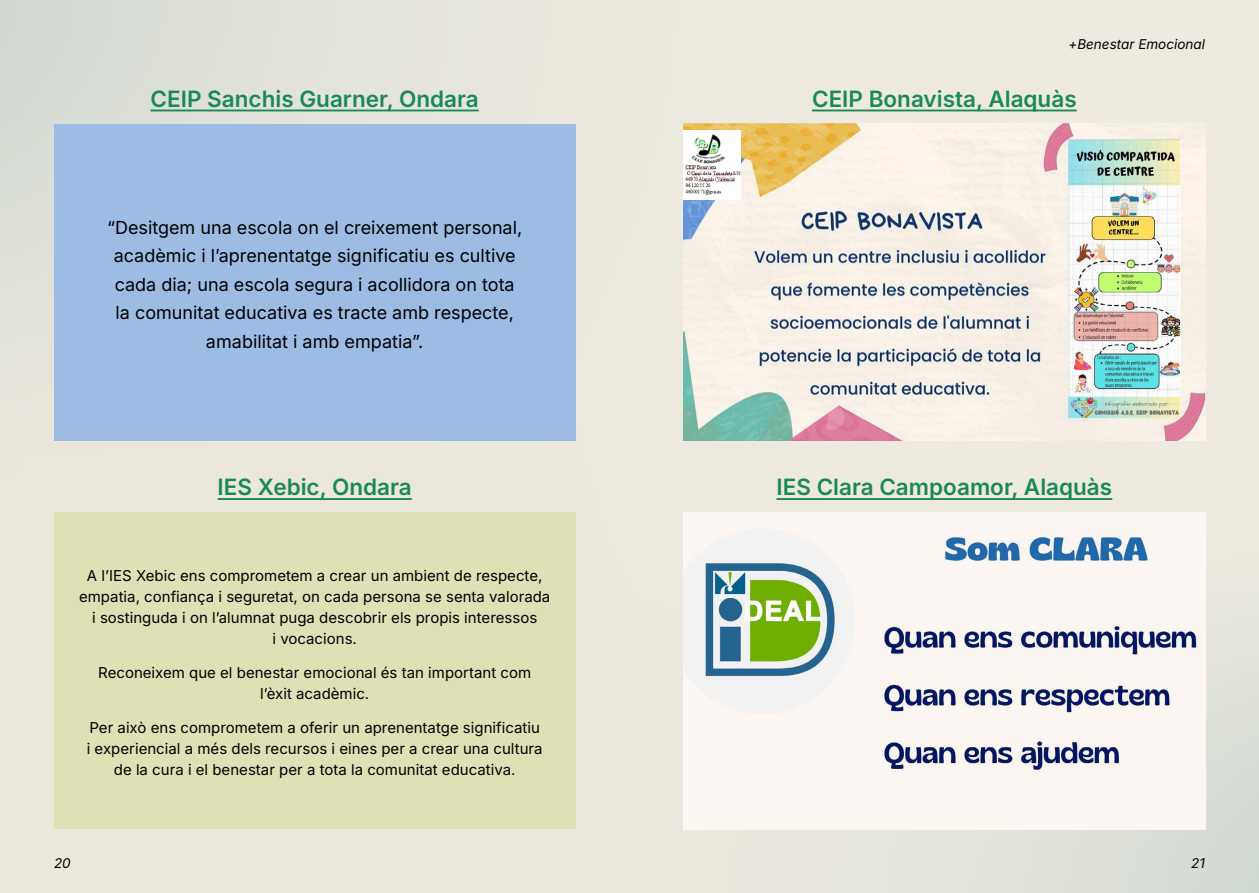
<style>
.page{position:relative;width:1259px;height:893px;background:#fff}
.page>*{position:absolute;margin:0;border:0;box-sizing:border-box;transform-origin:0 0}
.t1{font:600 22.5px "Inter";color:#1a895a}
.t2{font:18px/28.5px "Inter";color:#000;text-align:center}
.t3{font:15px/21px "Inter";color:#000;text-align:center}
.t4{font:italic 13.5px "Inter";color:#000}
</style>
<div class="page">
<img style="left:0;top:0;width:1259px;height:893px">
<hr style="left:812px;top:110px;width:264px;height:1px;background:#1a895a">
<hr style="left:151px;top:110px;width:328px;height:1px;background:#1a895a">
<hr style="left:776px;top:498px;width:336px;height:2px;background:#1a895a">
<hr style="left:218px;top:498px;width:194px;height:2px;background:#1a895a">
<img style="left:683px;top:124px;width:522px;height:317px">
<img style="left:683px;top:131px;width:57px;height:69px">
<img style="left:1069px;top:139px;width:110px;height:278px">
<div style="left:54px;top:124px;width:521px;height:317px;background:#9cbce4"></div>
<img style="left:683px;top:512px;width:522px;height:317px">
<div style="left:54px;top:512px;width:521px;height:317px;background:#dee1b4"></div>
<p class="t4" style="left:1068px;top:34px;width:138px">+Benestar Emocional</p>
<h1 class="t1" style="left:151px;top:82px;width:330px">CEIP Sanchis Guarner, Ondara</h1>
<h1 class="t1" style="left:812px;top:82px;width:266px">CEIP Bonavista, Alaquàs</h1>
<p class="t2" style="left:107px;top:213px;width:417px">“Desitgem una escola on el creixement personal, acadèmic i l’aprenentatge significatiu es cultive cada dia; una escola segura i acollidora on tota la comunitat educativa es tracte amb respecte, amabilitat i amb empatia”.</p>
<h1 class="t1" style="left:218px;top:470px;width:196px">IES Xebic, Ondara</h1>
<h1 class="t1" style="left:776px;top:470px;width:337px">IES Clara Campoamor, Alaquàs</h1>
<p class="t3" style="left:79px;top:565px;width:473px">A l’IES Xebic ens comprometem a crear un ambient de respecte, empatia, confiança i seguretat, on cada persona se senta valorada i sostinguda i on l’alumnat puga descobrir els propis interessos<br>i vocacions.</p>
<p class="t3" style="left:98px;top:662px;width:434px">Reconeixem que el benestar emocional és tan important com l’èxit acadèmic.</p>
<p class="t3" style="left:87px;top:716px;width:457px">Per això ens comprometem a oferir un aprenentatge significatiu i experiencial a més dels recursos i eines per a crear una cultura de la cura i el benestar per a tota la comunitat educativa.</p>
<p class="t4" style="left:54px;top:853px;width:18px">20</p>
<p class="t4" style="left:1191px;top:853px;width:15px">21</p>
</div>
